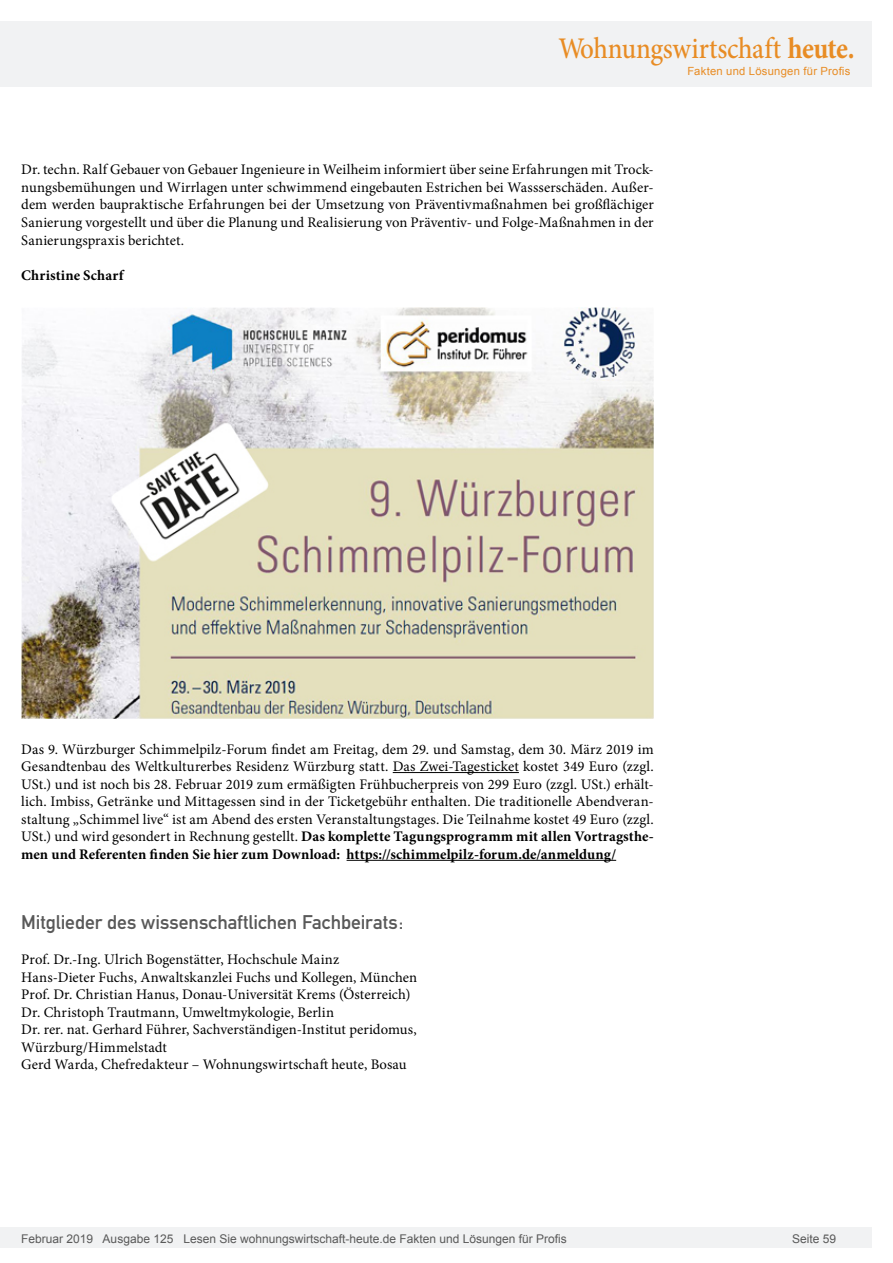
<style>
.page{position:relative;width:893px;height:1263px;background:#fff}
.page>*{position:absolute;margin:0;border:0;box-sizing:border-box;transform-origin:0 0}
.t1{font:500 30px "Minion Pro";letter-spacing:-.01em;color:#e88c24;scale:.9 1}
.t2{font:19.5px "DIN Mittelschrift";letter-spacing:-.005em;color:#595959}
.t3{font:14.7px/17.5px "Minion Pro";letter-spacing:.005em;color:#000;text-align:justify}
.t4{font:700 14.7px "Minion Pro";letter-spacing:.015em;color:#000}
.t5{font:12px "Arial";color:#595959}
.t6{font:11.25px "Arial";letter-spacing:.025em;color:#e88c24}
.s1{font-weight:700}
</style>
<div class="page">
<div style="left:0;top:1227px;width:872px;height:20px;background:#f1f2f3"></div>
<div style="left:0;top:21px;width:872px;height:66px;background:#f1f2f3"></div>
<hr style="left:393px;top:772px;width:126px;height:1px;background:#000">
<hr style="left:347px;top:860px;width:269px;height:1px;background:#000">
<img style="left:21px;top:307px;width:633px;height:412px">
<h1 class="t1" style="left:558px;top:28px;width:331px">Wohnungswirtschaft <span class="s1">heute.</span></h1>
<p class="t6" style="left:687px;top:63px;width:165px">Fakten und Lösungen für Profis</p>
<p class="t3" style="left:21px;top:161px;width:634px">Dr. techn. Ralf Gebauer von Gebauer Ingenieure in Weilheim informiert über seine Erfahrungen mit Trock&shy;nungsbemühungen und Wirrlagen unter schwimmend eingebauten Estrichen bei Wassserschäden. Außer&shy;dem werden baupraktische Erfahrungen bei der Umsetzung von Präventivmaßnahmen bei großflächiger Sanierung vorgestellt und über die Planung und Realisierung von Präventiv- und Folge-Maßnahmen in der Sanierungspraxis berichtet.</p>
<p class="t4" style="left:21px;top:265px;width:104px">Christine Scharf</p>
<p class="t3" style="left:21px;top:740px;width:634px">Das 9. Würzburger Schimmelpilz-Forum findet am Freitag, dem 29. und Samstag, dem 30. März 2019 im Gesandtenbau des Weltkulturerbes Residenz Würzburg statt. Das Zwei-Tagesticket kostet 349 Euro (zzgl.<br>USt.) und ist noch bis 28. Februar 2019 zum ermäßigten Frühbucherpreis von 299 Euro (zzgl. USt.) erhält&shy;lich. Imbiss, Getränke und Mittagessen sind in der Ticketgebühr enthalten. Die traditionelle Abendveran&shy;staltung „Schimmel live“ ist am Abend des ersten Veranstaltungstages. Die Teilnahme kostet 49 Euro (zzgl.<br>USt.) und wird gesondert in Rechnung gestellt. <span class="s1">Das komplette Tagungsprogramm mit allen Vortragsthe&shy;men und Referenten finden Sie hier zum Download: https://schimmelpilz-forum.de/anmeldung/</span></p>
<h2 class="t2" style="left:21px;top:911px;width:384px">Mitglieder des wissenschaftlichen Fachbeirats:</h2>
<p class="t3" style="left:21px;top:951px;width:397px;text-align:left">Prof. Dr.-Ing. Ulrich Bogenstätter, Hochschule Mainz<br>Hans-Dieter Fuchs, Anwaltskanzlei Fuchs und Kollegen, München Prof. Dr. Christian Hanus, Donau-Universität Krems (Österreich)<br>Dr. Christoph Trautmann, Umweltmykologie, Berlin<br>Dr. rer. nat. Gerhard Führer, Sachverständigen-Institut peridomus, Würzburg/Himmelstadt<br>Gerd Warda, Chefredakteur – Wohnungswirtschaft heute, Bosau</p>
<p class="t5" style="left:21px;top:1230px;width:547px">Februar 2019 Ausgabe 125 Lesen Sie wohnungswirtschaft-heute.de Fakten und Lösungen für Profis</p>
<p class="t5" style="left:792px;top:1231px;width:46px">Seite 59</p>
</div>
